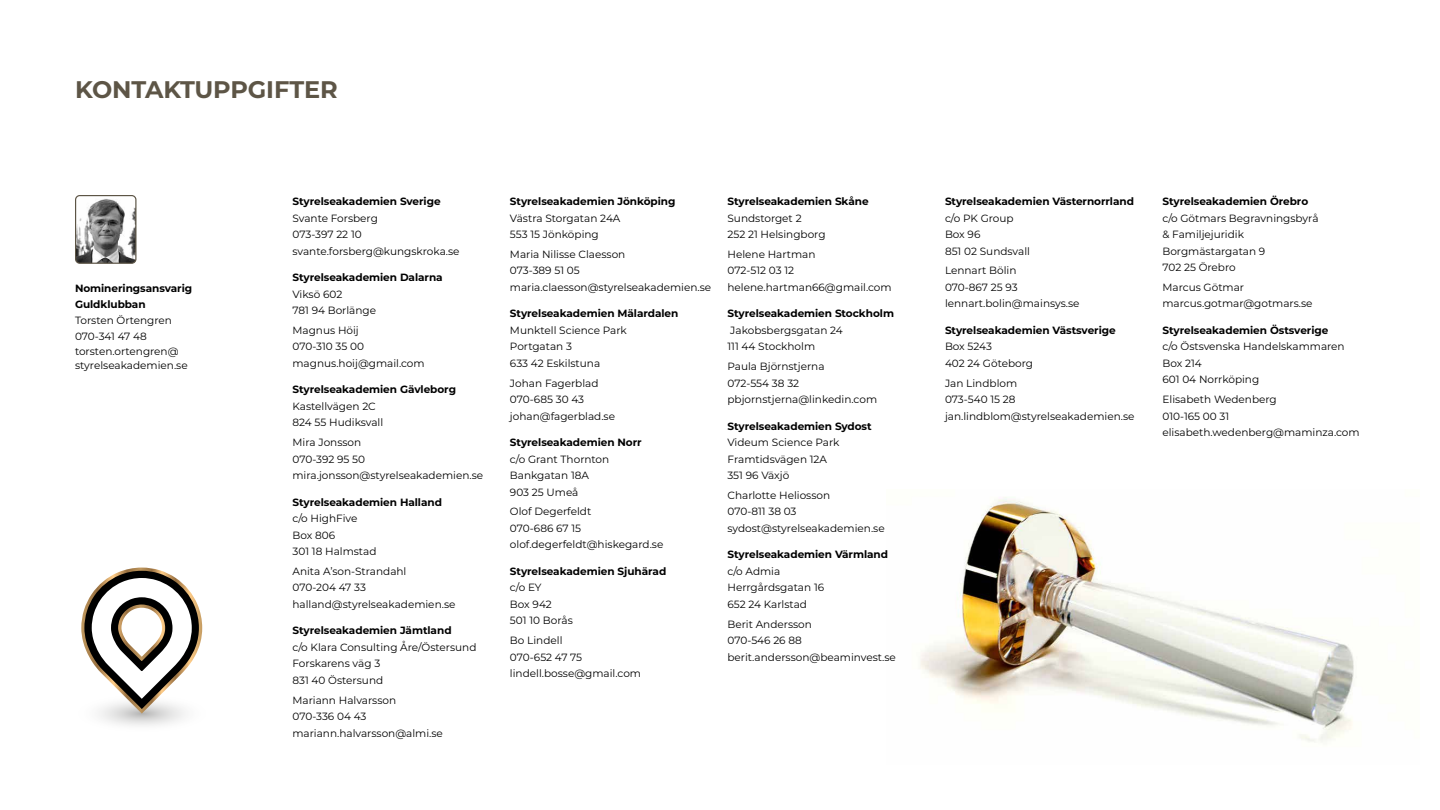
<style>
.page{position:relative;width:1440px;height:810px;background:#fff}
.page>*{position:absolute;margin:0;border:0;box-sizing:border-box;transform-origin:0 0}
.t1{font:700 24px "Montserrat";letter-spacing:-.005em;color:#5d5546}
.t2{font:10.5px/16.5px "Montserrat";color:#000}
.t3{font:700 10.5px/16.5px "Montserrat";letter-spacing:-.005em;color:#000}
</style>
<div class="page">
<img style="left:920px;top:497px;width:437px;height:246px">
<img style="left:77px;top:196px;width:59px;height:67px">
<div style="left:75px;top:195px;width:61px;height:69px;border:1px solid #5d5546;border-radius:4px"></div>
<svg style="left:81px;top:568px;width:121px;height:146px"></svg>
<h1 class="t1" style="left:75px;top:72px;width:264px">KONTAKTUPPGIFTER</h1>
<p class="t3" style="left:75px;top:279px;width:119px">Nomineringsansvarig<br>Guldklubban</p>
<p class="t2" style="left:75px;top:312px;width:105px;line-height:15.8px">Torsten Örtengren<br>070-341 47 48 torsten.ortengren@</p>
<p class="t2" style="left:75px;top:357px;width:114px">styrelseakademien.se</p>
<p class="t3" style="left:292px;top:193px;width:150px">Styrelseakademien Sverige</p>
<p class="t2" style="left:292px;top:209px;width:169px">Svante Forsberg<br>073-397 22 10 svante.forsberg@kungskroka.se</p>
<p class="t3" style="left:292px;top:269px;width:152px">Styrelseakademien Dalarna</p>
<p class="t2" style="left:292px;top:285px;width:85px">Viksö 602<br>781 94 Borlänge</p>
<p class="t2" style="left:292px;top:322px;width:134px">Magnus Höij<br>070-310 35 00 magnus.hoij@gmail.com</p>
<p class="t3" style="left:292px;top:381px;width:165px">Styrelseakademien Gävleborg</p>
<p class="t2" style="left:292px;top:398px;width:92px">Kastellvägen 2C<br>824 55 Hudiksvall</p>
<p class="t2" style="left:292px;top:434px;width:192px">Mira Jonsson<br>070-392 95 50 mira.jonsson@styrelseakademien.se</p>
<p class="t3" style="left:292px;top:493px;width:151px">Styrelseakademien Halland</p>
<p class="t2" style="left:292px;top:510px;width:86px">c/o HighFive<br>Box 806<br>301 18 Halmstad</p>
<p class="t2" style="left:292px;top:563px;width:164px">Anita A’son-Strandahl<br>070-204 47 33 halland@styrelseakademien.se</p>
<p class="t3" style="left:292px;top:622px;width:161px">Styrelseakademien Jämtland</p>
<p class="t2" style="left:292px;top:639px;width:186px">c/o Klara Consulting Åre/Östersund<br>Forskarens väg 3<br>831 40 Östersund</p>
<p class="t2" style="left:292px;top:691px;width:152px">Mariann Halvarsson<br>070-336 04 43 mariann.halvarsson@almi.se</p>
<p class="t3" style="left:510px;top:193px;width:167px">Styrelseakademien Jönköping</p>
<p class="t2" style="left:510px;top:209px;width:112px">Västra Storgatan 24A<br>553 15 Jönköping</p>
<p class="t2" style="left:510px;top:246px;width:203px">Maria Nilisse Claesson<br>073-389 51 05 maria.claesson@styrelseakademien.se</p>
<p class="t3" style="left:510px;top:305px;width:170px">Styrelseakademien Mälardalen</p>
<p class="t2" style="left:510px;top:322px;width:118px">Munktell Science Park<br>Portgatan 3<br>633 42 Eskilstuna</p>
<p class="t2" style="left:510px;top:374px;width:107px">Johan Fagerblad<br>070-685 30 43 johan@fagerblad.se</p>
<p class="t3" style="left:510px;top:434px;width:133px">Styrelseakademien Norr</p>
<p class="t2" style="left:510px;top:450px;width:101px">c/o Grant Thornton<br>Bankgatan 18A<br>903 25 Umeå</p>
<p class="t2" style="left:510px;top:503px;width:155px">Olof Degerfeldt<br>070-686 67 15 olof.degerfeldt@hiskegard.se</p>
<p class="t3" style="left:510px;top:562px;width:158px">Styrelseakademien Sjuhärad</p>
<p class="t2" style="left:510px;top:579px;width:64px">c/o EY<br>Box 942<br>501 10 Borås</p>
<p class="t2" style="left:510px;top:632px;width:133px">Bo Lindell<br>070-652 47 75 lindell.bosse@gmail.com</p>
<p class="t3" style="left:727px;top:193px;width:143px">Styrelseakademien Skåne</p>
<p class="t2" style="left:727px;top:209px;width:100px">Sundstorget 2<br>252 21 Helsingborg</p>
<p class="t2" style="left:727px;top:245px;width:166px">Helene Hartman<br>072-512 03 12 helene.hartman66@gmail.com</p>
<p class="t3" style="left:727px;top:305px;width:168px">Styrelseakademien Stockholm</p>
<p class="t2" style="left:727px;top:321px;width:117px">Jakobsbergsgatan 24<br>111 44 Stockholm</p>
<p class="t2" style="left:727px;top:358px;width:151px">Paula Björnstjerna<br>072-554 38 32 pbjornstjerna@linkedin.com</p>
<p class="t3" style="left:727px;top:417px;width:146px">Styrelseakademien Sydost</p>
<p class="t2" style="left:727px;top:434px;width:113px">Videum Science Park<br>Framtidsvägen 12A<br>351 96 Växjö</p>
<p class="t2" style="left:727px;top:487px;width:159px">Charlotte Heliosson<br>070-811 38 03 sydost@styrelseakademien.se</p>
<p class="t3" style="left:727px;top:546px;width:162px">Styrelseakademien Värmland</p>
<p class="t2" style="left:727px;top:562px;width:98px">c/o Admia<br>Herrgårdsgatan 16<br>652 24 Karlstad</p>
<p class="t2" style="left:727px;top:615px;width:170px">Berit Andersson<br>070-546 26 88 berit.andersson@beaminvest.se</p>
<p class="t3" style="left:945px;top:193px;width:191px">Styrelseakademien Västernorrland</p>
<p class="t2" style="left:945px;top:209px;width:86px">c/o PK Group<br>Box 96<br>851 02 Sundsvall</p>
<p class="t2" style="left:945px;top:262px;width:136px">Lennart Bölin<br>070-867 25 93 lennart.bolin@mainsys.se</p>
<p class="t3" style="left:945px;top:321px;width:172px">Styrelseakademien Västsverige</p>
<p class="t2" style="left:945px;top:338px;width:90px">Box 5243<br>402 24 Göteborg</p>
<p class="t2" style="left:945px;top:374px;width:191px">Jan Lindblom<br>073-540 15 28 jan.lindblom@styrelseakademien.se</p>
<p class="t3" style="left:1162px;top:193px;width:147px">Styrelseakademien Örebro</p>
<p class="t2" style="left:1162px;top:209px;width:158px">c/o Götmars Begravningsbyrå &amp; Familjejuridik<br>Borgmästargatan 9<br>702 25 Örebro</p>
<p class="t2" style="left:1162px;top:279px;width:152px">Marcus Götmar marcus.gotmar@gotmars.se</p>
<p class="t3" style="left:1162px;top:321px;width:167px">Styrelseakademien Östsverige</p>
<p class="t2" style="left:1162px;top:338px;width:184px">c/o Östsvenska Handelskammaren<br>Box 214<br>601 04 Norrköping</p>
<p class="t2" style="left:1162px;top:391px;width:199px">Elisabeth Wedenberg<br>010-165 00 31 elisabeth.wedenberg@maminza.com</p>
</div>
